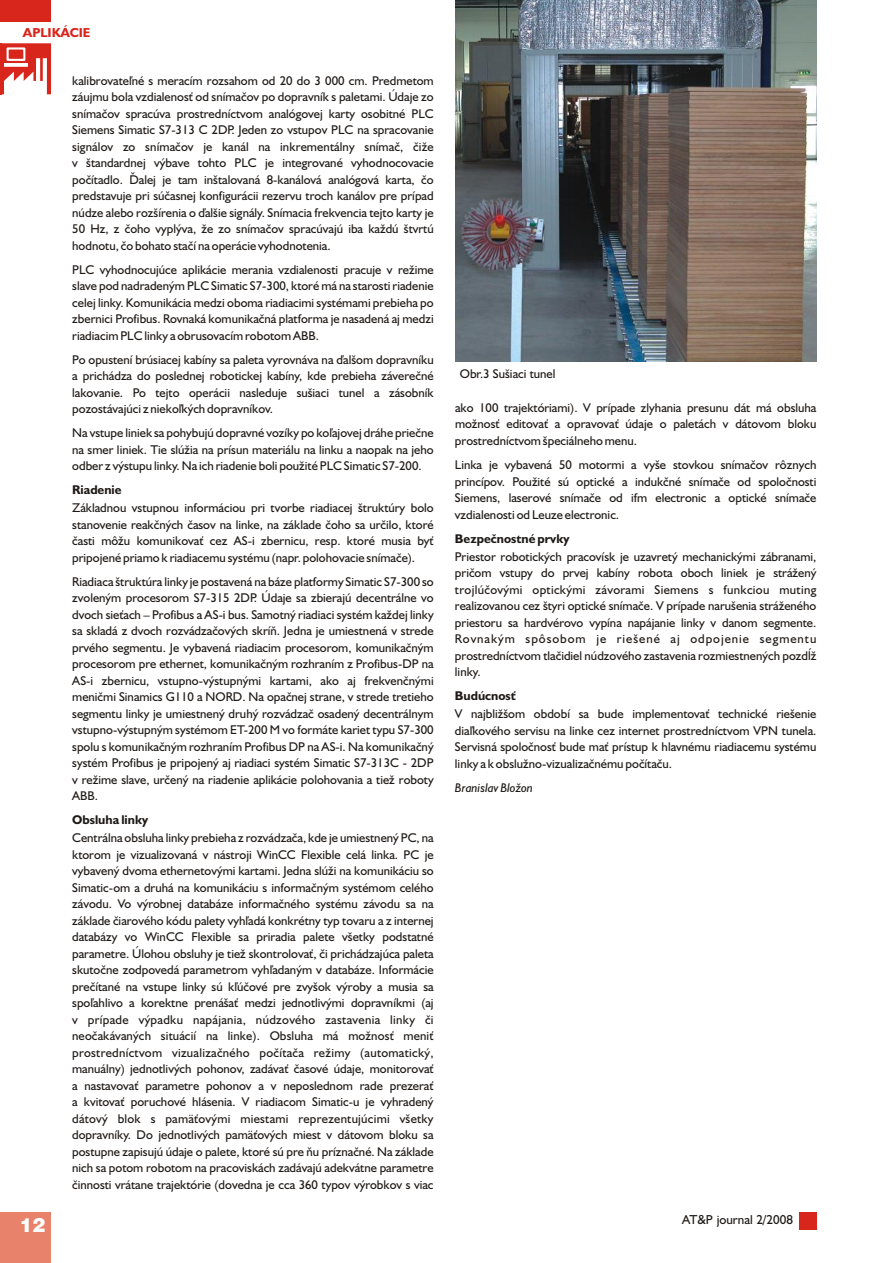
<style>
.page{position:relative;width:893px;height:1263px;background:#fff}
.page>*{position:absolute;margin:0;border:0;box-sizing:border-box;transform-origin:0 0}
.t1{font:19.5px "Swiss 721 AT Black";color:#fff}
.t2{font:13.05px "Humanist 521 AT";color:#1f1a17}
.t3{font:13.05px "Humanist 521 AT,Bold";color:#d9261c}
.t4{font:12.75px/16.5px "Humanist 521 AT";color:#1f1a17;text-align:justify}
.t5{font:12.75px "Humanist 521 AT,Bold";color:#1f1a17}
.t6{font:12.75px "Humanist 521 AT,Italic";color:#1f1a17}
</style>
<div class="page">
<div style="left:0;top:1212px;width:51px;height:51px;background:#e8826b"></div>
<div style="left:0;top:0;width:51px;height:21px;background:#d9261c"></div>
<svg style="left:2px;top:43px;width:49px;height:51px"></svg>
<hr style="left:0;top:43px;width:2px;height:51px;background:#d9261c">
<div style="left:800px;top:1212px;width:17px;height:17px;background:#d9261c"></div>
<img style="left:455px;top:0;width:361px;height:362px">
<p class="t3" style="left:23px;top:27px;width:69px">APLIKÁCIE</p>
<p class="t4" style="left:72px;top:73px;width:363px">kalibrovateľné s meracím rozsahom od 20 do 3 000 cm. Predmetom záujmu bola vzdialenosť od snímačov po dopravník s paletami. Údaje zo snímačov spracúva prostredníctvom analógovej karty osobitné PLC Siemens Simatic S7-313 C 2DP. Jeden zo vstupov PLC na spracovanie signálov zo snímačov je kanál na inkrementálny snímač, čiže v štandardnej výbave tohto PLC je integrované vyhodnocovacie počítadlo. Ďalej je tam inštalovaná 8-kanálová analógová karta, čo predstavuje pri súčasnej konfigurácii rezervu troch kanálov pre prípad núdze alebo rozšírenia o ďalšie signály. Snímacia frekvencia tejto karty je 50 Hz, z čoho vyplýva, že zo snímačov spracúvajú iba každú štvrtú hodnotu, čo bohato stačí na operácie vyhodnotenia.</p>
<p class="t4" style="left:72px;top:262px;width:363px">PLC vyhodnocujúce aplikácie merania vzdialenosti pracuje v režime slave pod nadradeným PLC Simatic S7-300, ktoré má na starosti riadenie celej linky. Komunikácia medzi oboma riadiacimi systémami prebieha po zbernici Profibus. Rovnaká komunikačná platforma je nasadená aj medzi riadiacim PLC linky a obrusovacím robotom ABB.</p>
<p class="t4" style="left:72px;top:352px;width:363px">Po opustení brúsiacej kabíny sa paleta vyrovnáva na ďalšom dopravníku a prichádza do poslednej robotickej kabíny, kde prebieha záverečné lakovanie. Po tejto operácii nasleduje sušiaci tunel a zásobník pozostávajúci z niekoľkých dopravníkov.</p>
<p class="t4" style="left:72px;top:425px;width:363px">Na vstupe liniek sa pohybujú dopravné vozíky po koľajovej dráhe priečne na smer liniek. Tie slúžia na prísun materiálu na linku a naopak na jeho odber z výstupu linky. Na ich riadenie boli použité PLC Simatic S7-200.</p>
<p class="t5" style="left:72px;top:484px;width:51px">Riadenie</p>
<p class="t4" style="left:72px;top:500px;width:363px">Základnou vstupnou informáciou pri tvorbe riadiacej štruktúry bolo stanovenie reakčných časov na linke, na základe čoho sa určilo, ktoré časti môžu komunikovať cez AS-i zbernicu, resp. ktoré musia byť pripojené priamo k riadiacemu systému (napr. polohovacie snímače).</p>
<p class="t4" style="left:72px;top:574px;width:363px">Riadiaca štruktúra linky je postavená na báze platformy Simatic S7-300 so zvoleným procesorom S7-315 2DP. Údaje sa zbierajú decentrálne vo dvoch sieťach – Profibus a AS-i bus. Samotný riadiaci systém každej linky sa skladá z dvoch rozvádzačových skríň. Jedna je umiestnená v strede prvého segmentu. Je vybavená riadiacim procesorom, komunikačným procesorom pre ethernet, komunikačným rozhraním z Profibus-DP na AS-i zbernicu, vstupno-výstupnými kartami, ako aj frekvenčnými meničmi Sinamics G110 a NORD. Na opačnej strane, v strede tretieho segmentu linky je umiestnený druhý rozvádzač osadený decentrálnym vstupno-výstupným systémom ET-200 M vo formáte kariet typu S7-300 spolu s komunikačným rozhraním Profibus DP na AS-i. Na komunikačný systém Profibus je pripojený aj riadiaci systém Simatic S7-313C - 2DP v režime slave, určený na riadenie aplikácie polohovania a tiež roboty ABB.</p>
<p class="t5" style="left:72px;top:814px;width:77px">Obsluha linky</p>
<p class="t4" style="left:72px;top:830px;width:363px">Centrálna obsluha linky prebieha z rozvádzača, kde je umiestnený PC, na ktorom je vizualizovaná v nástroji WinCC Flexible celá linka. PC je vybavený dvoma ethernetovými kartami. Jedna slúži na komunikáciu so Simatic-om a druhá na komunikáciu s informačným systémom celého závodu. Vo výrobnej databáze informačného systému závodu sa na základe čiarového kódu palety vyhľadá konkrétny typ tovaru a z internej databázy vo WinCC Flexible sa priradia palete všetky podstatné parametre. Úlohou obsluhy je tiež skontrolovať, či prichádzajúca paleta skutočne zodpovedá parametrom vyhľadaným v databáze. Informácie prečítané na vstupe linky sú kľúčové pre zvyšok výroby a musia sa spoľahlivo a korektne prenášať medzi jednotlivými dopravníkmi (aj v prípade výpadku napájania, núdzového zastavenia linky či neočakávaných situácií na linke). Obsluha má možnosť meniť prostredníctvom vizualizačného počítača režimy (automatický, manuálny) jednotlivých pohonov, zadávať časové údaje, monitorovať a nastavovať parametre pohonov a v neposlednom rade prezerať a kvitovať poruchové hlásenia. V riadiacom Simatic-u je vyhradený dátový blok s pamäťovými miestami reprezentujúcimi všetky dopravníky. Do jednotlivých pamäťových miest v dátovom bloku sa postupne zapisujú údaje o palete, ktoré sú pre ňu príznačné. Na základe nich sa potom robotom na pracoviskách zadávajú adekvátne parametre činnosti vrátane trajektórie (dovedna je cca 360 typov výrobkov s viac</p>
<p class="t4" style="left:460px;top:367px;width:97px">Obr.3 Sušiaci tunel</p>
<p class="t4" style="left:455px;top:400px;width:363px">ako 100 trajektóriami). V prípade zlyhania presunu dát má obsluha možnosť editovať a opravovať údaje o paletách v dátovom bloku prostredníctvom špeciálneho menu.</p>
<p class="t4" style="left:455px;top:457px;width:363px">Linka je vybavená 50 motormi a vyše stovkou snímačov rôznych princípov. Použité sú optické a indukčné snímače od spoločnosti Siemens, laserové snímače od ifm electronic a optické snímače vzdialenosti od Leuze electronic.</p>
<p class="t5" style="left:455px;top:533px;width:116px">Bezpečnostné prvky</p>
<p class="t4" style="left:455px;top:549px;width:363px">Priestor robotických pracovísk je uzavretý mechanickými zábranami, pričom vstupy do prvej kabíny robota oboch liniek je strážený trojlúčovými optickými závorami Siemens s funkciou muting realizovanou cez štyri optické snímače. V prípade narušenia stráženého priestoru sa hardvérovo vypína napájanie linky v danom segmente.<br>Rovnakým spôsobom je riešené aj odpojenie segmentu prostredníctvom tlačidiel núdzového zastavenia rozmiestnených pozdĺž linky.</p>
<p class="t5" style="left:455px;top:690px;width:62px">Budúcnosť</p>
<p class="t4" style="left:455px;top:706px;width:363px">V najbližšom období sa bude implementovať technické riešenie diaľkového servisu na linke cez internet prostredníctvom VPN tunela.<br>Servisná spoločnosť bude mať prístup k hlavnému riadiacemu systému linky a k obslužno-vizualizačnému počítaču.</p>
<p class="t6" style="left:455px;top:782px;width:80px">Branislav Bložon</p>
<h1 class="t1" style="left:20px;top:1217px;width:27px">12</h1>
<p class="t2" style="left:682px;top:1214px;width:112px">AT&amp;P journal 2/2008</p>
</div>
